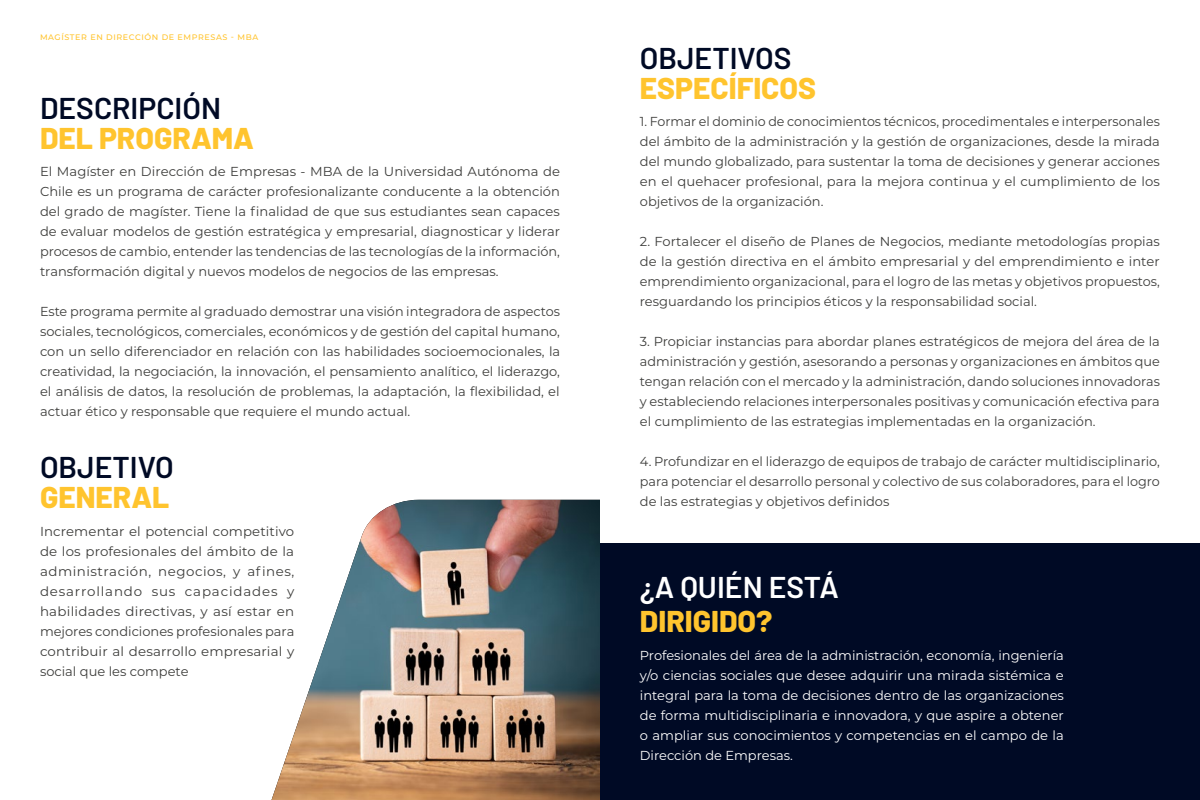
<style>
.page{position:relative;width:1200px;height:800px;background:#fff}
.page>*{position:absolute;margin:0;border:0;box-sizing:border-box;transform-origin:0 0}
.t1{font:800 30px "Barlow";color:#ffc42e}
.t2{font:600 30px "Barlow";color:#000a25}
.t3{font:600 30px "Barlow";color:#fff}
.t4{font:13px/20px "Montserrat";color:#3d3d3b;text-align:justify}
.t5{font:13px/20px "Montserrat";color:#fff;text-align:justify}
.t6{font:500 8px "Montserrat";letter-spacing:.075em;color:#ffc42e}
</style>
<div class="page">
<img style="left:272px;top:500px;width:328px;height:300px">
<div style="left:600px;top:544px;width:600px;height:256px;background:#000a25"></div>
<p class="t6" style="left:40px;top:31px;width:220px">MAGÍSTER EN DIRECCIÓN DE EMPRESAS - MBA</p>
<h1 class="t2" style="left:40px;top:86px;width:183px">DESCRIPCIÓN</h1>
<h1 class="t1" style="left:40px;top:116px;width:216px">DEL PROGRAMA</h1>
<p class="t4" style="left:40px;top:161px;width:522px">El Magíster en Dirección de Empresas - MBA de la Universidad Autónoma de Chile es un programa de carácter profesionalizante conducente a la obtención del grado de magíster. Tiene la finalidad de que sus estudiantes sean capaces de evaluar modelos de gestión estratégica y empresarial, diagnosticar y liderar procesos de cambio, entender las tendencias de las tecnologías de la información, transformación digital y nuevos modelos de negocios de las empresas.</p>
<p class="t4" style="left:40px;top:301px;width:522px">Este programa permite al graduado demostrar una visión integradora de aspectos sociales, tecnológicos, comerciales, económicos y de gestión del capital humano, con un sello diferenciador en relación con las habilidades socioemocionales, la creatividad, la negociación, la innovación, el pensamiento analítico, el liderazgo, el análisis de datos, la resolución de problemas, la adaptación, la flexibilidad, el actuar ético y responsable que requiere el mundo actual.</p>
<h1 class="t2" style="left:40px;top:445px;width:135px">OBJETIVO</h1>
<h1 class="t1" style="left:40px;top:475px;width:131px">GENERAL</h1>
<p class="t4" style="left:40px;top:521px;width:256px">Incrementar el potencial competitivo de los profesionales del ámbito de la administración, negocios, y afines, desarrollando sus capacidades y habilidades directivas, y así estar en mejores condiciones profesionales para contribuir al desarrollo empresarial y social que les compete</p>
<h1 class="t2" style="left:640px;top:36px;width:153px">OBJETIVOS</h1>
<h1 class="t1" style="left:640px;top:66px;width:178px">ESPECÍFICOS</h1>
<p class="t4" style="left:640px;top:111px;width:522px">1. Formar el dominio de conocimientos técnicos, procedimentales e interpersonales del ámbito de la administración y la gestión de organizaciones, desde la mirada del mundo globalizado, para sustentar la toma de decisiones y generar acciones en el quehacer profesional, para la mejora continua y el cumplimiento de los objetivos de la organización.</p>
<p class="t4" style="left:640px;top:231px;width:522px">2. Fortalecer el diseño de Planes de Negocios, mediante metodologías propias de la gestión directiva en el ámbito empresarial y del emprendimiento e inter emprendimiento organizacional, para el logro de las metas y objetivos propuestos, resguardando los principios éticos y la responsabilidad social.</p>
<p class="t4" style="left:640px;top:331px;width:522px">3. Propiciar instancias para abordar planes estratégicos de mejora del área de la administración y gestión, asesorando a personas y organizaciones en ámbitos que tengan relación con el mercado y la administración, dando soluciones innovadoras y estableciendo relaciones interpersonales positivas y comunicación efectiva para el cumplimiento de las estrategias implementadas en la organización.</p>
<p class="t4" style="left:640px;top:451px;width:522px">4. Profundizar en el liderazgo de equipos de trabajo de carácter multidisciplinario, para potenciar el desarrollo personal y colectivo de sus colaboradores, para el logro de las estrategias y objetivos definidos</p>
<h1 class="t3" style="left:640px;top:565px;width:200px">¿A QUIÉN ESTÁ</h1>
<h1 class="t1" style="left:640px;top:599px;width:134px">DIRIGIDO?</h1>
<p class="t5" style="left:640px;top:645px;width:425px">Profesionales del área de la administración, economía, ingeniería y/o ciencias sociales que desee adquirir una mirada sistémica e integral para la toma de decisiones dentro de las organizaciones de forma multidisciplinaria e innovadora, y que aspire a obtener o ampliar sus conocimientos y competencias en el campo de la Dirección de Empresas.</p>
</div>
